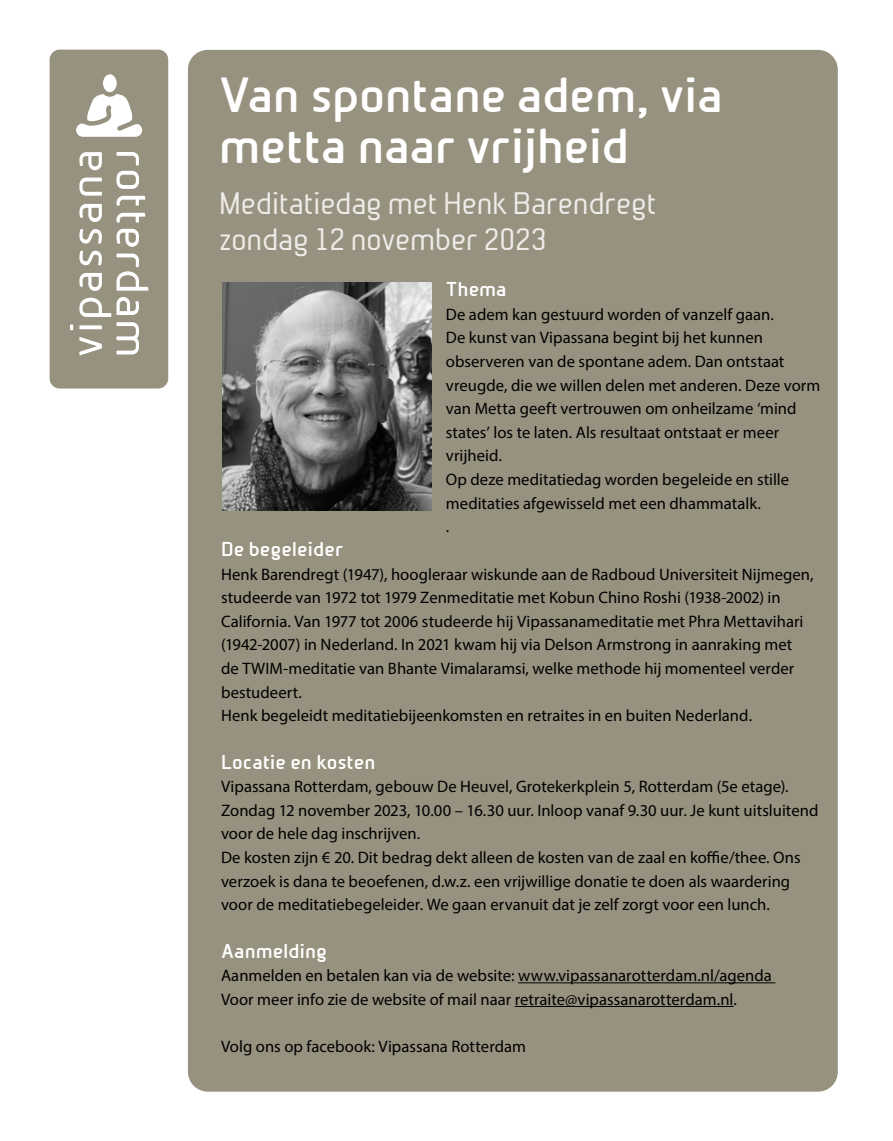
<style>
.page{position:relative;width:893px;height:1141px;background:#fff}
.page>*{position:absolute;margin:0;border:0;box-sizing:border-box;transform-origin:0 0}
.t1{font:700 47.25px/50.8px "Beta Sans";letter-spacing:-.01em;color:#fff}
.t2{font:29.75px/36.8px "Beta Sans";letter-spacing:-.025em;color:#eeece9}
.t3{font:700 19.25px "Beta Sans";color:#fff}
.t4{font:16.62px/23.6px "Myriad Pro";letter-spacing:.005em;color:#000}
</style>
<div class="page">
<div style="left:188px;top:50px;width:650px;height:1042px;background:#97917f;border-radius:20px"></div>
<div style="left:50px;top:50px;width:118px;height:339px;background:#97917f;border-radius:10px"></div>
<div style="left:102px;top:74px;width:15px;height:19px;background:#fff;border-radius:50%"></div>
<div style="left:102px;top:73px;width:16px;height:20px;border:1px solid #97917f;border-radius:50%"></div>
<svg style="left:76px;top:92px;width:67px;height:45px"></svg>
<svg style="left:70px;top:152px;width:79px;height:204px"></svg>
<hr style="left:518px;top:982px;width:257px;height:1px;background:#000">
<hr style="left:515px;top:1006px;width:218px;height:1px;background:#000">
<img style="left:222px;top:283px;width:209px;height:227px">
<h1 class="t1" style="left:219px;top:70px;width:506px">Van spontane adem, via metta naar vrijheid</h1>
<h2 class="t2" style="left:219px;top:185px;width:440px">Meditatiedag met Henk Barendregt zondag 12 november 2023</h2>
<p class="t3" style="left:446px;top:278px;width:62px">Thema</p>
<p class="t4" style="left:446px;top:302px;width:376px">De adem kan gestuurd worden of vanzelf gaan.<br>De kunst van Vipassana begint bij het kunnen observeren van de spontane adem. Dan ontstaat vreugde, die we willen delen met anderen. Deze vorm van Metta geeft vertrouwen om onheilzame ‘mind states’ los te laten. Als resultaat ontstaat er meer vrijheid.<br>Op deze meditatiedag worden begeleide en stille meditaties afgewisseld met een dhammatalk.<br>.</p>
<p class="t3" style="left:221px;top:538px;width:124px">De begeleider</p>
<p class="t4" style="left:221px;top:562px;width:594px">Henk Barendregt (1947), hoogleraar wiskunde aan de Radboud Universiteit Nijmegen, studeerde van 1972 tot 1979 Zenmeditatie met Kobun Chino Roshi (1938-2002) in California. Van 1977 tot 2006 studeerde hij Vipassanameditatie met Phra Mettavihari (1942-2007) in Nederland. In 2021 kwam hij via Delson Armstrong in aanraking met de TWIM-meditatie van Bhante Vimalaramsi, welke methode hij momenteel verder bestudeert.<br>Henk begeleidt meditatiebijeenkomsten en retraites in en buiten Nederland.</p>
<p class="t3" style="left:221px;top:750px;width:156px">Locatie en kosten</p>
<p class="t4" style="left:221px;top:774px;width:599px">Vipassana Rotterdam, gebouw De Heuvel, Grotekerkplein 5, Rotterdam (5e etage).<br>Zondag 12 november 2023, 10.00 – 16.30 uur. Inloop vanaf 9.30 uur. Je kunt uitsluitend voor de hele dag inschrijven.<br>De kosten zijn € 20. Dit bedrag dekt alleen de kosten van de zaal en koffie/thee. Ons verzoek is dana te beoefenen, d.w.z. een vrijwillige donatie te doen als waardering voor de meditatiebegeleider. We gaan ervanuit dat je zelf zorgt voor een lunch.</p>
<p class="t3" style="left:221px;top:939px;width:108px">Aanmelding</p>
<p class="t4" style="left:221px;top:963px;width:552px">Aanmelden en betalen kan via de website: www.vipassanarotterdam.nl/agenda<br>Voor meer info zie de website of mail naar retraite@vipassanarotterdam.nl.</p>
<p class="t4" style="left:221px;top:1034px;width:306px">Volg ons op facebook: Vipassana Rotterdam</p>
</div>
